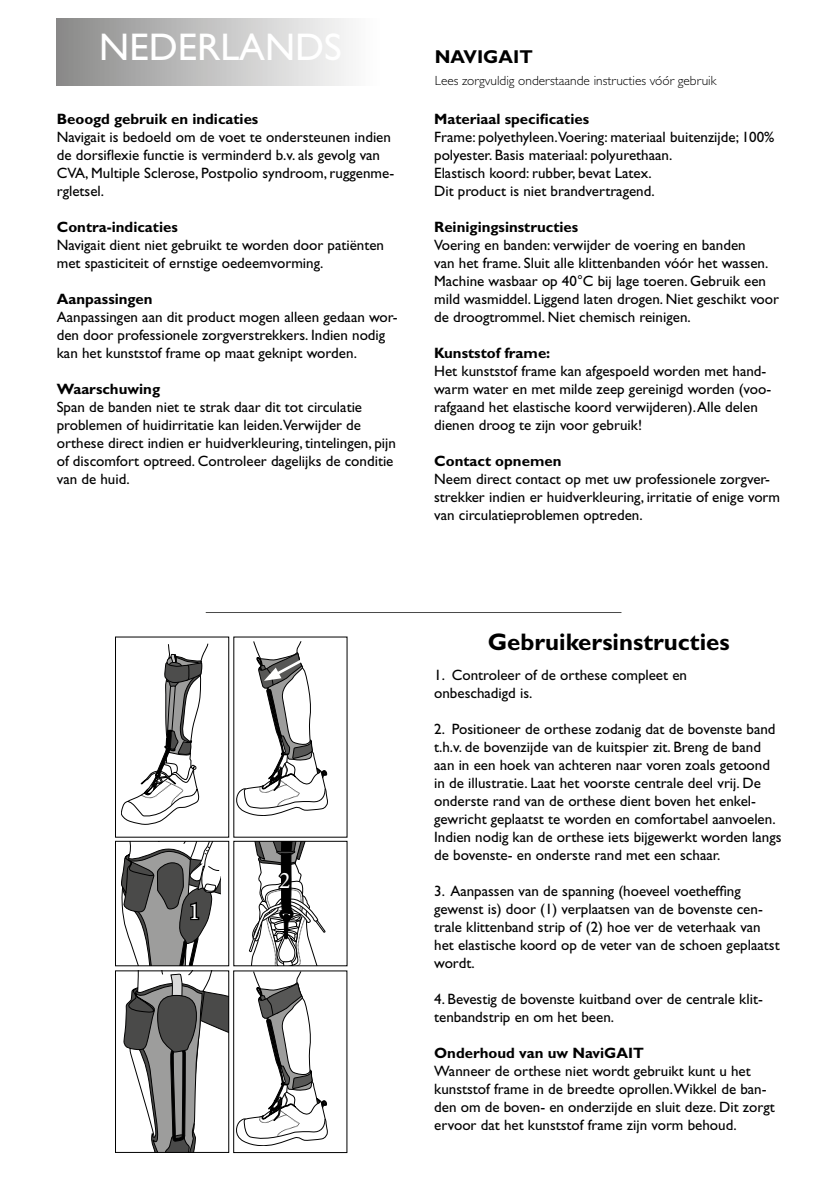
<style>
.page{position:relative;width:840px;height:1191px;background:#fff}
.page>*{position:absolute;margin:0;border:0;box-sizing:border-box;transform-origin:0 0}
.t1{font:38.6px "Gill Sans Std";color:#fff}
.t2{font:700 24px "Gill Sans Std";color:#000}
.t3{font:23.8px "Minion Pro";color:#fff}
.t4{font:700 18.6px "Gill Sans Std";color:#000}
.t5{font:15px/18px "Gill Sans Std";color:#000}
.t6{font:700 15px "Gill Sans Std";color:#000}
.t7{font:300 13.4px "Gill Sans Std";color:#000}
</style>
<div class="page">
<div style="left:57px;top:19px;width:437px;height:66px;background:linear-gradient(to right,#939392,#fff)"></div>
<svg style="left:121px;top:643px;width:87px;height:181px"></svg>
<div style="left:115px;top:637px;width:114px;height:200px;border:1px solid #000"></div>
<svg style="left:123px;top:972px;width:104px;height:178px"></svg>
<div style="left:115px;top:970px;width:114px;height:182px;border:1px solid #000"></div>
<svg style="left:236px;top:641px;width:91px;height:174px"></svg>
<div style="left:115px;top:841px;width:114px;height:125px;border:1px solid #000"></div>
<svg style="left:120px;top:841px;width:100px;height:124px"></svg>
<svg style="left:236px;top:972px;width:91px;height:173px"></svg>
<div style="left:233px;top:970px;width:114px;height:182px;border:1px solid #000"></div>
<svg style="left:248px;top:841px;width:77px;height:124px"></svg>
<hr style="left:206px;top:612px;width:415px;height:1px;background:#4a4a49">
<h1 class="t1" style="left:99px;top:25px;width:244px">NEDERLANDS</h1>
<p class="t6" style="left:57px;top:110px;width:203px">Beoogd gebruik en indicaties</p>
<p class="t5" style="left:57px;top:128px;width:339px">Navigait is bedoeld om de voet te ondersteunen indien de dorsiflexie functie is verminderd b.v. als gevolg van CVA, Multiple Sclerose, Postpolio syndroom, ruggenme&shy;rgletsel.</p>
<p class="t6" style="left:57px;top:218px;width:122px">Contra-indicaties</p>
<p class="t5" style="left:57px;top:236px;width:328px">Navigait dient niet gebruikt te worden door patiënten met spasticiteit of ernstige oedeemvorming.</p>
<p class="t6" style="left:57px;top:290px;width:97px">Aanpassingen</p>
<p class="t5" style="left:57px;top:308px;width:342px">Aanpassingen aan dit product mogen alleen gedaan wor&shy;den door professionele zorgverstrekkers. Indien nodig kan het kunststof frame op maat geknipt worden.</p>
<p class="t6" style="left:57px;top:380px;width:105px">Waarschuwing</p>
<p class="t5" style="left:57px;top:398px;width:340px">Span de banden niet te strak daar dit tot circulatie problemen of huidirritatie kan leiden.Verwijder de orthese direct indien er huidverkleuring, tintelingen, pijn of discomfort optreed. Controleer dagelijks de conditie van de huid.</p>
<p class="t4" style="left:434px;top:45px;width:99px">NAVIGAIT</p>
<p class="t7" style="left:434px;top:73px;width:283px">Lees zorgvuldig onderstaande instructies vóór gebruik</p>
<p class="t6" style="left:434px;top:110px;width:156px">Materiaal specificaties</p>
<p class="t5" style="left:434px;top:128px;width:341px">Frame: polyethyleen.Voering: materiaal buitenzijde; 100% polyester. Basis materiaal: polyurethaan.<br>Elastisch koord: rubber, bevat Latex.<br>Dit product is niet brandvertragend.</p>
<p class="t6" style="left:434px;top:218px;width:145px">Reinigingsinstructies</p>
<p class="t5" style="left:434px;top:236px;width:346px">Voering en banden: verwijder de voering en banden<br>van het frame. Sluit alle klittenbanden vóór het wassen.<br>Machine wasbaar op 40°C bij lage toeren. Gebruik een mild wasmiddel. Liggend laten drogen. Niet geschikt voor de droogtrommel. Niet chemisch reinigen.</p>
<p class="t6" style="left:434px;top:344px;width:118px">Kunststof frame:</p>
<p class="t5" style="left:434px;top:362px;width:338px">Het kunststof frame kan afgespoeld worden met hand&shy;warm water en met milde zeep gereinigd worden (voo&shy;rafgaand het elastische koord verwijderen). Alle delen dienen droog te zijn voor gebruik!</p>
<p class="t6" style="left:434px;top:452px;width:129px">Contact opnemen</p>
<p class="t5" style="left:434px;top:470px;width:347px">Neem direct contact op met uw professionele zorgver&shy;strekker indien er huidverkleuring, irritatie of enige vorm van circulatieproblemen optreden.</p>
<h3 class="t3" style="left:189px;top:895px;width:13px">1</h3>
<h3 class="t3" style="left:279px;top:864px;width:13px">2</h3>
<h2 class="t2" style="left:487px;top:627px;width:243px">Gebruikersinstructies</h2>
<p class="t5" style="left:434px;top:666px;width:254px">1. Controleer of de orthese compleet en onbeschadigd is.</p>
<p class="t5" style="left:434px;top:720px;width:349px">2. Positioneer de orthese zodanig dat de bovenste band t.h.v. de bovenzijde van de kuitspier zit. Breng de band aan in een hoek van achteren naar voren zoals getoond in de illustratie. Laat het voorste centrale deel vrij. De onderste rand van de orthese dient boven het enkel&shy;gewricht geplaatst te worden en comfortabel aanvoelen.<br>Indien nodig kan de orthese iets bijgewerkt worden langs de bovenste- en onderste rand met een schaar.</p>
<p class="t5" style="left:434px;top:882px;width:347px">3. Aanpassen van de spanning (hoeveel voetheffing gewenst is) door (1) verplaatsen van de bovenste cen&shy;trale klittenband strip of (2) hoe ver de veterhaak van het elastische koord op de veter van de schoen geplaatst wordt.</p>
<p class="t5" style="left:434px;top:990px;width:330px">4. Bevestig de bovenste kuitband over de centrale klit&shy;tenbandstrip en om het been.</p>
<p class="t6" style="left:434px;top:1044px;width:211px">Onderhoud van uw NaviGAIT</p>
<p class="t5" style="left:434px;top:1062px;width:342px">Wanneer de orthese niet wordt gebruikt kunt u het kunststof frame in de breedte oprollen.Wikkel de ban&shy;den om de boven- en onderzijde en sluit deze. Dit zorgt ervoor dat het kunststof frame zijn vorm behoud.</p>
</div>
